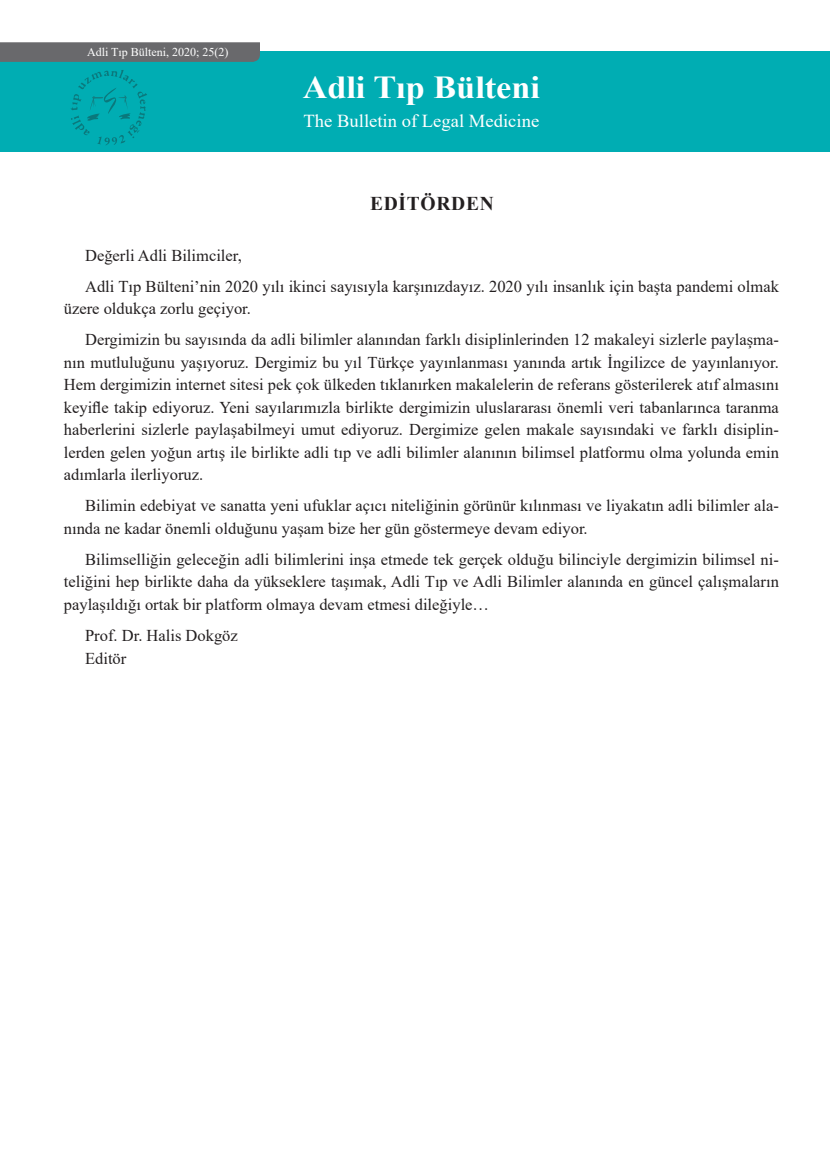
<style>
.page{position:relative;width:830px;height:1170px;background:#fff}
.page>*{position:absolute;margin:0;border:0;box-sizing:border-box;transform-origin:0 0}
.t1{font:700 31.95px "Times New Roman";color:#fff;scale:1.07 1}
.t2{font:700 19.5px "Times New Roman";letter-spacing:.035em;color:#231f20}
.t3{font:18.15px "Times New Roman";color:#fff}
.t4{font:16.5px/22.5px "Times New Roman";color:#231f20}
.t5{font:12px "Times New Roman";color:#fff}
</style>
<div class="page">
<div style="left:0;top:52px;width:829px;height:100px;background:#00adb3"></div>
<svg style="left:71px;top:70px;width:76px;height:75px"></svg>
<div style="left:0;top:43px;width:260px;height:19px;background:#69696c"></div>
<p class="t5" style="left:87px;top:44px;width:143px">Adli Tıp Bülteni, 2020; 25(2)</p>
<p class="t1" style="left:302px;top:64px;width:223px">Adli Tıp Bülteni</p>
<p class="t3" style="left:303px;top:108px;width:237px">The Bulletin of Legal Medicine</p>
<p class="t2" style="left:370px;top:190px;width:125px">EDİTÖRDEN</p>
<p class="t4" style="left:85px;top:243px;width:158px">Değerli Adli Bilimciler,</p>
<p class="t4" style="left:64px;top:274px;width:716px;text-indent:21px">Adli Tıp Bülteni’nin 2020 yılı ikinci sayısıyla karşınızdayız. 2020 yılı insanlık için başta pandemi olmak üzere oldukça zorlu geçiyor.</p>
<p class="t4" style="left:64px;top:328px;width:716px;text-align:justify;text-indent:21px">Dergimizin bu sayısında da adli bilimler alanından farklı disiplinlerinden 12 makaleyi sizlerle paylaşma&shy;nın mutluluğunu yaşıyoruz. Dergimiz bu yıl Türkçe yayınlanması yanında artık İngilizce de yayınlanıyor.<br>Hem dergimizin internet sitesi pek çok ülkeden tıklanırken makalelerin de referans gösterilerek atıf almasını keyifle takip ediyoruz. Yeni sayılarımızla birlikte dergimizin uluslararası önemli veri tabanlarınca taranma haberlerini sizlerle paylaşabilmeyi umut ediyoruz. Dergimize gelen makale sayısındaki ve farklı disiplin&shy;lerden gelen yoğun artış ile birlikte adli tıp ve adli bilimler alanının bilimsel platformu olma yolunda emin adımlarla ilerliyoruz.</p>
<p class="t4" style="left:64px;top:494px;width:716px;text-indent:21px">Bilimin edebiyat ve sanatta yeni ufuklar açıcı niteliğinin görünür kılınması ve liyakatın adli bilimler ala&shy;nında ne kadar önemli olduğunu yaşam bize her gün göstermeye devam ediyor.</p>
<p class="t4" style="left:64px;top:547px;width:716px;text-align:justify;text-indent:21px">Bilimselliğin geleceğin adli bilimlerini inşa etmede tek gerçek olduğu bilinciyle dergimizin bilimsel ni&shy;teliğini hep birlikte daha da yükseklere taşımak, Adli Tıp ve Adli Bilimler alanında en güncel çalışmaların paylaşıldığı ortak bir platform olmaya devam etmesi dileğiyle…</p>
<p class="t4" style="left:85px;top:623px;width:154px">Prof. Dr. Halis Dokgöz</p>
<p class="t4" style="left:85px;top:646px;width:43px">Editör</p>
</div>
